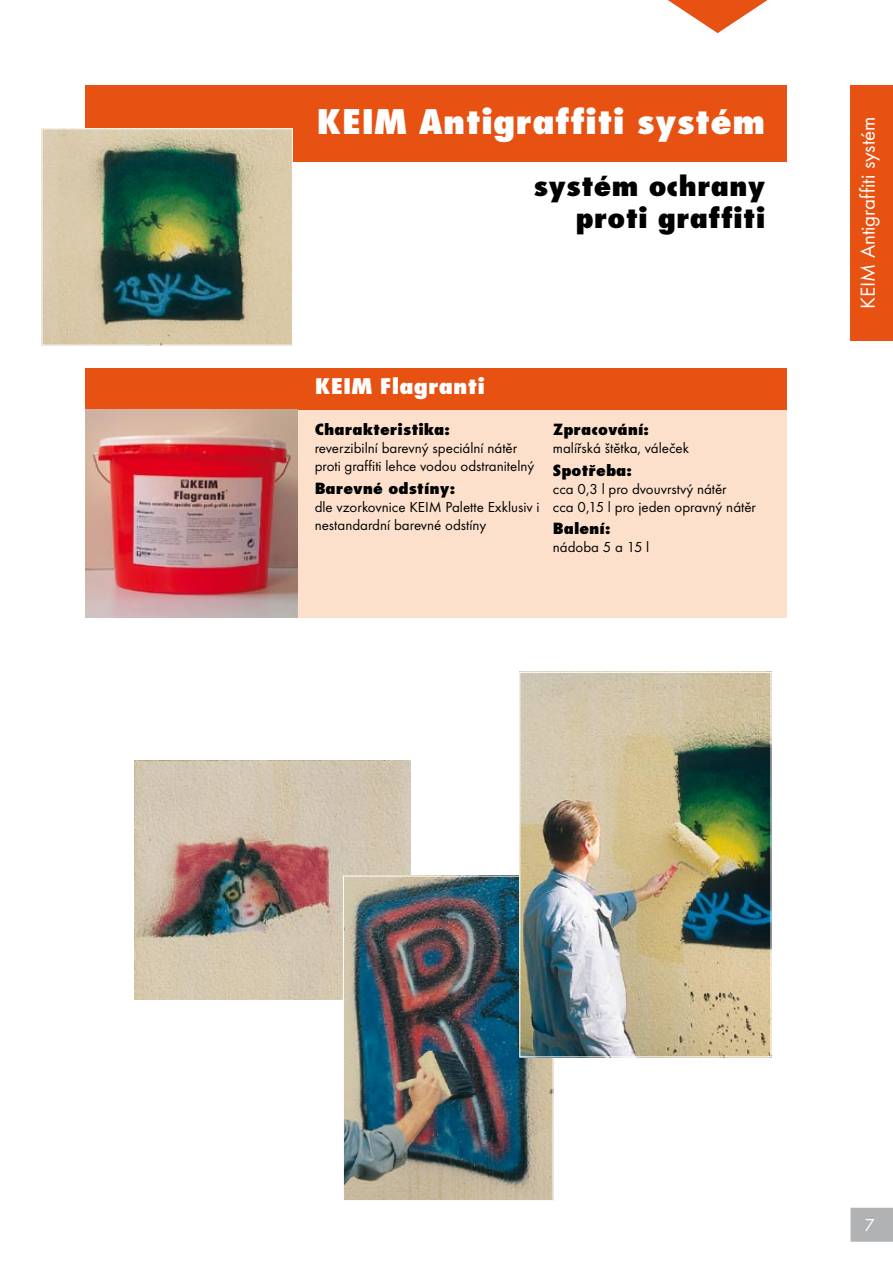
<style>
.page{position:relative;width:893px;height:1263px;background:#fff}
.page>*{position:absolute;margin:0;border:0;box-sizing:border-box;transform-origin:0 0}
.t1{font:33px "Futura Extra Bold AEE";color:#fff;scale:1.2 1}
.t2{font:27px/32.4px "Futura Extra Bold AEE";color:#000;text-align:right;scale:1.2 1}
.t3{font:21px "Futura TEE";color:#fff}
.t4{font:21px "Futura Extra Bold AEE";color:#fff;scale:1.2 1}
.t5{font:15px/18px "Futura TEE";color:#000}
.t6{font:15px "Futura Extra Bold AEE";color:#000;scale:1.2 1}
</style>
<div class="page">
<svg style="left:850px;top:1208px;width:43px;height:34px"></svg>
<div style="left:85px;top:85px;width:702px;height:77px;background:#e75112"></div>
<div style="left:85px;top:370px;width:702px;height:247px;background:#fce0cc"></div>
<div style="left:85px;top:368px;width:702px;height:42px;background:#e75112"></div>
<svg style="left:668px;top:0;width:100px;height:33px"></svg>
<div style="left:850px;top:85px;width:43px;height:255px;background:#e75112"></div>
<img style="left:85px;top:410px;width:213px;height:208px">
<img style="left:135px;top:761px;width:275px;height:239px">
<img style="left:44px;top:130px;width:247px;height:213px">
<div style="left:42px;top:128px;width:251px;height:217px;border:1px solid #fff"></div>
<img style="left:345px;top:878px;width:206px;height:321px">
<div style="left:343px;top:876px;width:210px;height:325px;border:1px solid #fff"></div>
<img style="left:521px;top:674px;width:248px;height:381px">
<div style="left:519px;top:672px;width:252px;height:385px;border:1px solid #fff"></div>
<h1 class="t1" style="left:317px;top:99px;width:376px">KEIM Antigraffiti systém</h1>
<h2 class="t2" style="left:534px;top:169px;width:195px">systém ochrany proti graffiti</h2>
<h3 class="t4" style="left:315px;top:372px;width:144px">KEIM Flagranti</h3>
<p class="t6" style="left:315px;top:420px;width:114px">Charakteristika:</p>
<p class="t5" style="left:315px;top:439px;width:221px">reverzibilní barevný speciální nátěr proti graffiti lehce vodou odstranitelný</p>
<p class="t6" style="left:315px;top:478px;width:119px">Barevné odstíny:</p>
<p class="t5" style="left:315px;top:497px;width:227px">dle vzorkovnice KEIM Palette Exklusiv i nestandardní barevné odstíny</p>
<p class="t6" style="left:553px;top:420px;width:82px">Zpracování:</p>
<p class="t5" style="left:553px;top:439px;width:138px">malířská štětka, váleček</p>
<p class="t6" style="left:553px;top:460px;width:67px">Spotřeba:</p>
<p class="t5" style="left:553px;top:479px;width:205px">cca 0,3 l pro dvouvrstvý nátěr<br>cca 0,15 l pro jeden opravný nátěr</p>
<p class="t6" style="left:553px;top:518px;width:50px">Balení:</p>
<p class="t5" style="left:553px;top:538px;width:98px">nádoba 5 a 15 l</p>
<h3 class="t3" style="left:855px;top:309px;width:194px;rotate:-90deg">KEIM Antigraffiti systém</h3>
</div>
